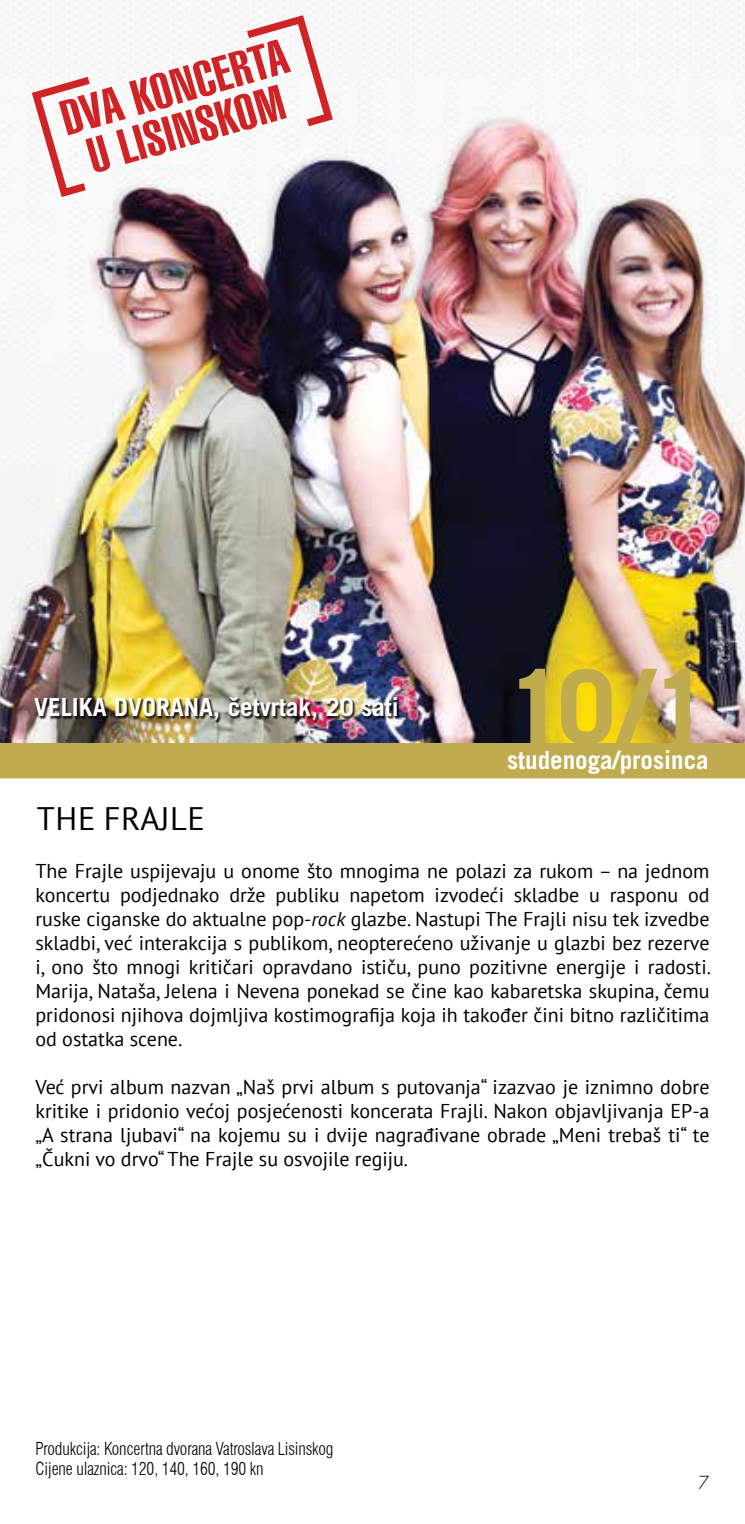
<style>
.page{position:relative;width:745px;height:1524px;background:#fff}
.page>*{position:absolute;margin:0;border:0;box-sizing:border-box;transform-origin:0 0}
.t1{font:700 100px "Trade Gothic";color:#c0ab4e}
.t2{font:900 extra-condensed 48.25px/43.5px "Swiss 911 BT";color:#cf2326;text-align:center;scale:1.28 1}
.t3{font:32.5px "PT Sans";letter-spacing:.02em;color:#000}
.t4{font:700 25px "Trade Gothic";color:#fff}
.t5{font:20px/24px "PT Sans";color:#000;text-align:justify}
.t6{font:300 condensed 17.5px/20px "Swiss 721 BT";letter-spacing:-.01em;color:#000;scale:.96 1}
.t7{font:300 17.5px "Futura";color:#000}
.s1{font-style:italic}
</style>
<div class="page">
<img style="left:1px;top:0;width:743px;height:667px">
<img style="left:0;top:0;width:1px;height:749px">
<img style="left:0;top:667px;width:744px;height:111px">
<svg style="left:27px;top:71px;width:71px;height:130px"></svg>
<svg style="left:239px;top:11px;width:98px;height:121px"></svg>
<h2 class="t2" style="left:56px;top:100px;width:203px;rotate:-16deg">d va ko nc er ta u lisinsk om</h2>
<p class="t4" style="left:34px;top:692px;width:366px">velika dvorana, Ëetvrtak, 20 sati</p>
<h1 class="t1" style="left:507px;top:646px;width:202px">10/1</h1>
<p class="t4" style="left:506px;top:744px;width:203px">studenoga/prosinca</p>
<h3 class="t3" style="left:37px;top:798px;width:170px">THE FRAJLE</h3>
<p class="t5" style="left:35px;top:859px;width:676px">The Frajle uspijevaju u onome što mnogima ne polazi za rukom – na jednom koncertu podjednako drže publiku napetom izvodeći skladbe u rasponu od ruske ciganske do aktualne pop-<span class="s1">rock</span> glazbe. Nastupi The Frajli nisu tek izvedbe skladbi, već interakcija s publikom, neopterećeno uživanje u glazbi bez rezerve i, ono što mnogi kritičari opravdano ističu, puno pozitivne energije i radosti.<br>Marija, Nataša, Jelena i Nevena ponekad se čine kao kabaretska skupina, čemu pridonosi njihova dojmljiva kostimografija koja ih također čini bitno različitima od ostatka scene.</p>
<p class="t5" style="left:35px;top:1075px;width:675px">Već prvi album nazvan „Naš prvi album s putovanja“ izazvao je iznimno dobre kritike i pridonio većoj posjećenosti koncerata Frajli. Nakon objavljivanja EP-a „A strana ljubavi“ na kojemu su i dvije nagrađivane obrade „Meni trebaš ti“ te „Čukni vo drvo“ The Frajle su osvojile regiju.</p>
<p class="t6" style="left:35px;top:1438px;width:311px">Produkcija: Koncertna dvorana Vatroslava Lisinskog<br>Cijene ulaznica: 120, 140, 160, 190 kn</p>
<p class="t7" style="left:698px;top:1471px;width:12px">7</p>
</div>
